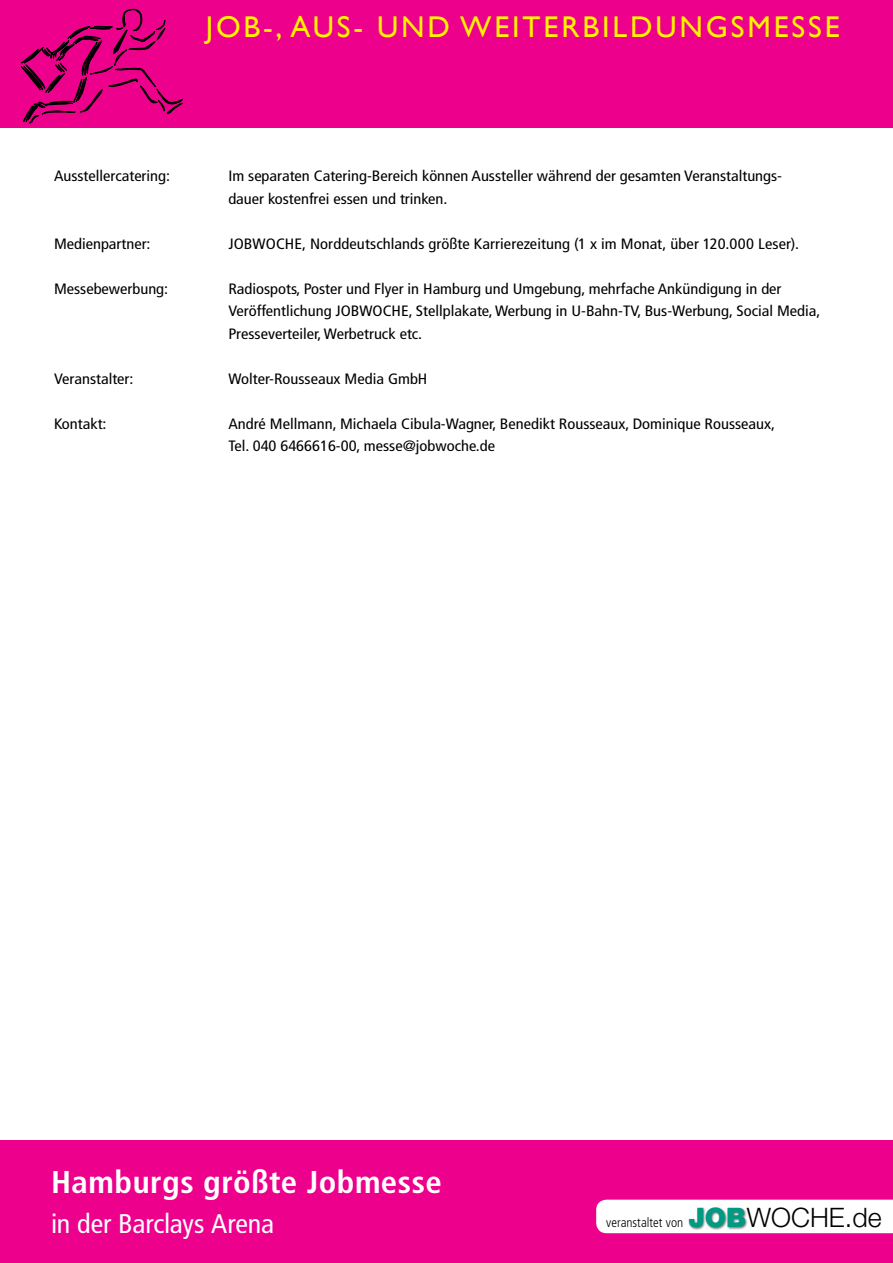
<style>
.page{position:relative;width:893px;height:1263px;background:#fff}
.page>*{position:absolute;margin:0;border:0;box-sizing:border-box;transform-origin:0 0}
.t1{font:700 condensed 31.5px "Frutiger";letter-spacing:.015em;color:#fff;scale:1.04 1}
.t2{font:30px "Gill Sans";letter-spacing:.095em;color:#fff200}
.t3{font:condensed 27px "Frutiger";letter-spacing:-.005em;color:#fff;scale:1.04 1}
.t4{font:condensed 15px/22.5px "Frutiger";color:#000;scale:1.1 1}
.t5{font:300 condensed 13.2px "Frutiger";color:#000}
.s1{font-family:"Helvetica Neue LT";font-weight:900;font-stretch:normal;font-size:26.85px;color:#009a82}
.s2{font-family:"Helvetica Neue LT";font-stretch:normal;font-size:26.85px}
</style>
<div class="page">
<div style="left:0;top:0;width:893px;height:128px;background:#ec008c"></div>
<svg style="left:21px;top:8px;width:162px;height:116px"></svg>
<div style="left:0;top:1140px;width:893px;height:123px;background:#ec008c"></div>
<div style="left:596px;top:1200px;width:297px;height:33px;background:#fff"></div>
<img style="left:686px;top:1202px;width:71px;height:29px">
<h2 class="t2" style="left:206px;top:9px;width:636px">JOB-, AUS- UND WEITERBILDUNGSMESSE</h2>
<p class="t4" style="left:54px;top:165px;width:107px">Ausstellercatering:</p>
<p class="t4" style="left:228px;top:165px;width:505px">Im separaten Catering-Bereich können Aussteller während der gesamten Veranstaltungs&shy;dauer kostenfrei essen und trinken.</p>
<p class="t4" style="left:54px;top:232px;width:89px">Medienpartner:</p>
<p class="t4" style="left:228px;top:232px;width:520px">JOBWOCHE, Norddeutschlands größte Karrierezeitung (1 x im Monat, über 120.000 Leser).</p>
<p class="t4" style="left:54px;top:277px;width:105px">Messebewerbung:</p>
<p class="t4" style="left:228px;top:277px;width:540px">Radiospots, Poster und Flyer in Hamburg und Umgebung, mehrfache Ankündigung in der<br>Veröffentlichung JOBWOCHE, Stellplakate, Werbung in U-Bahn-TV, Bus-Werbung, Social Media,<br>Presseverteiler, Werbetruck etc.</p>
<p class="t4" style="left:54px;top:367px;width:74px">Veranstalter:</p>
<p class="t4" style="left:228px;top:367px;width:182px">Wolter-Rousseaux Media GmbH</p>
<p class="t4" style="left:54px;top:412px;width:49px">Kontakt:</p>
<p class="t4" style="left:228px;top:412px;width:499px">André Mellmann, Michaela Cibula-Wagner, Benedikt Rousseaux, Dominique Rousseaux,<br>Tel. 040 6466616-00, messe@jobwoche.de</p>
<h1 class="t1" style="left:51px;top:1163px;width:377px">Hamburgs größte Jobmesse</h1>
<h3 class="t3" style="left:51px;top:1208px;width:216px">in der Barclays Arena</h3>
<p class="t5" style="left:606px;top:1215px;width:277px">veranstaltet von <span class="s1">JOB</span><span class="s2">WOCHE.de</span></p>
</div>
